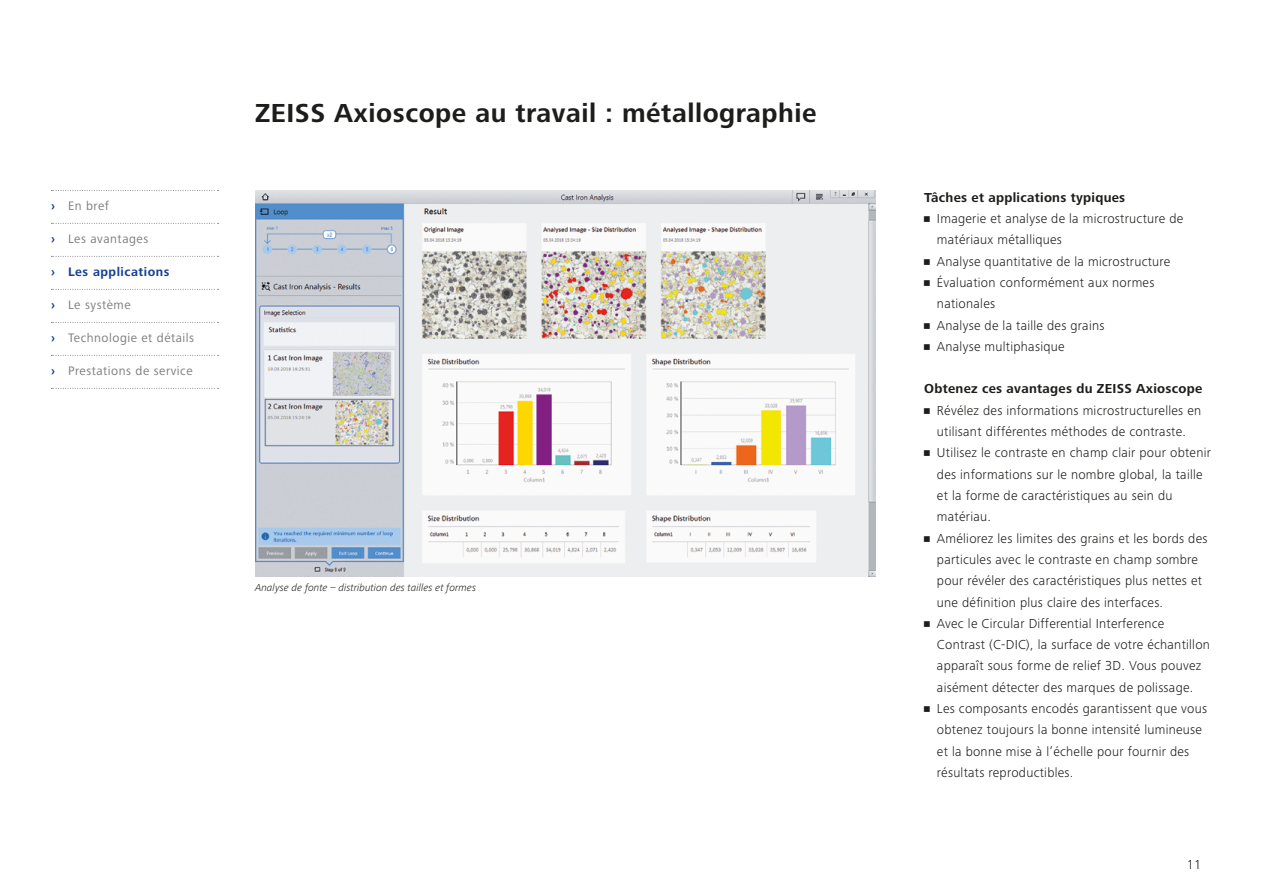
<style>
.page{position:relative;width:1263px;height:893px;background:#fff}
.page>*{position:absolute;margin:0;border:0;box-sizing:border-box;transform-origin:0 0}
.t1{font:700 27px "Zeiss Frutiger Next Pro";letter-spacing:.02em;color:#1d1d1b}
.t2{font:300 13.5px/21.3px "Zeiss Frutiger Next Pro";letter-spacing:.02em;color:#1d1d1b}
.t3{font:700 13.5px "Zeiss Frutiger Next Pro";letter-spacing:.02em;color:#1d1d1b}
.t4{font:12.75px "Zeiss Frutiger Next Pro";letter-spacing:.04em;color:#7c7b7b}
.t5{font:700 12.75px "Zeiss Frutiger Next Pro";letter-spacing:.04em;color:#164194}
.t6{font:italic 300 10.5px "Zeiss Frutiger Next Pro";letter-spacing:.005em;color:#1d1d1b}
.s1{font-weight:700;color:#164194}
</style>
<div class="page">
<img style="left:255px;top:190px;width:621px;height:386px">
<svg style="left:51px;top:190px;width:168px;height:1px"></svg>
<svg style="left:51px;top:223px;width:168px;height:1px"></svg>
<svg style="left:51px;top:256px;width:168px;height:1px"></svg>
<svg style="left:51px;top:289px;width:168px;height:1px"></svg>
<svg style="left:51px;top:322px;width:168px;height:1px"></svg>
<svg style="left:51px;top:355px;width:168px;height:1px"></svg>
<svg style="left:51px;top:388px;width:168px;height:1px"></svg>
<p class="t4" style="left:51px;top:199px;width:59px"><span class="s1">›</span> En bref</p>
<p class="t4" style="left:51px;top:232px;width:99px"><span class="s1">›</span> Les avantages</p>
<p class="t5" style="left:51px;top:265px;width:120px">› Les applications</p>
<p class="t4" style="left:51px;top:298px;width:81px"><span class="s1">›</span> Le système</p>
<p class="t4" style="left:51px;top:331px;width:145px"><span class="s1">›</span> Technologie et détails</p>
<p class="t4" style="left:51px;top:364px;width:143px"><span class="s1">›</span> Prestations de service</p>
<h1 class="t1" style="left:255px;top:97px;width:563px">ZEISS Axioscope au travail : métallographie</h1>
<p class="t6" style="left:255px;top:582px;width:222px">Analyse de fonte – distribution des tailles et formes</p>
<p class="t3" style="left:924px;top:189px;width:203px">Tâches et applications typiques</p>
<p class="t2" style="left:937px;top:208px;width:248px;text-indent:-13px">• Imagerie et analyse de la microstructure de matériaux métalliques</p>
<p class="t2" style="left:924px;top:250px;width:248px">• Analyse quantitative de la microstructure</p>
<p class="t2" style="left:937px;top:272px;width:219px;text-indent:-13px">• Évaluation conformément aux normes nationales</p>
<p class="t2" style="left:924px;top:314px;width:182px">• Analyse de la taille des grains</p>
<p class="t2" style="left:924px;top:336px;width:142px">• Analyse multiphasique</p>
<p class="t3" style="left:924px;top:381px;width:280px">Obtenez ces avantages du ZEISS Axioscope</p>
<p class="t2" style="left:924px;top:400px;width:278px;text-align:center">• Révélez des informations microstructurelles en utilisant différentes méthodes de contraste.</p>
<p class="t2" style="left:937px;top:442px;width:275px;text-indent:-13px">• Utilisez le contraste en champ clair pour obtenir des informations sur le nombre global, la taille et la forme de caractéristiques au sein du matériau.</p>
<p class="t2" style="left:937px;top:527px;width:272px;text-indent:-13px">• Améliorez les limites des grains et les bords des particules avec le contraste en champ sombre pour révéler des caractéristiques plus nettes et une définition plus claire des interfaces.</p>
<p class="t2" style="left:937px;top:613px;width:275px;text-indent:-13px">• Avec le Circular Differential Interference Contrast (C-DIC), la surface de votre échantillon apparaît sous forme de relief 3D. Vous pouvez aisément détecter des marques de polissage.</p>
<p class="t2" style="left:937px;top:698px;width:272px;text-indent:-13px">• Les composants encodés garantissent que vous obtenez toujours la bonne intensité lumineuse et la bonne mise à l’échelle pour fournir des résultats reproductibles.</p>
<p class="t2" style="left:1187px;top:853px;width:16px">11</p>
</div>
